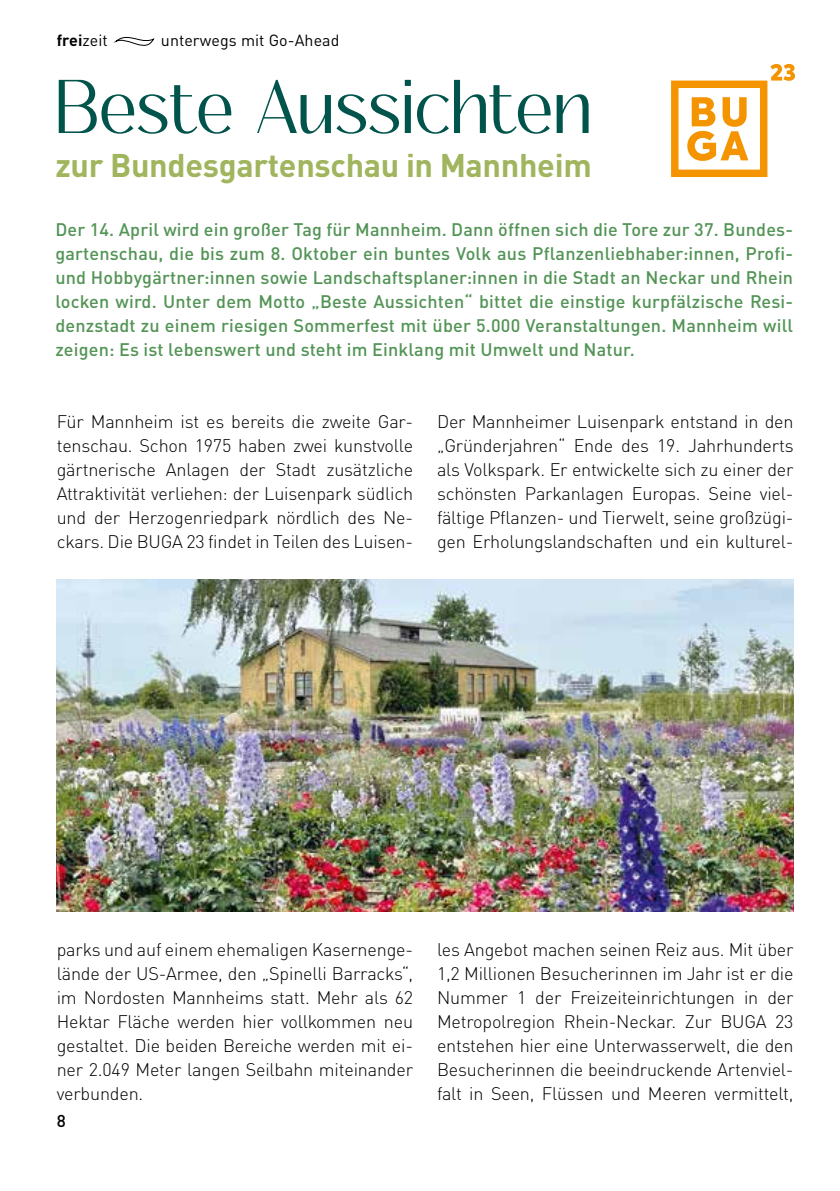
<style>
.page{position:relative;width:840px;height:1191px;background:#fff}
.page>*{position:absolute;margin:0;border:0;box-sizing:border-box;transform-origin:0 0}
.t1{font:74px "Qasbyne";letter-spacing:.03em;color:#00544b}
.t2{font:700 32.4px "DIN";letter-spacing:-.01em;color:#a0b55d}
.t3{font:300 18px/24px "DIN Pro";letter-spacing:-.01em;color:#000;text-align:justify}
.t4{font:500 18px/24px "DIN Pro";letter-spacing:.01em;color:#539456;text-align:justify}
.t5{font:500 17px "DIN Pro";color:#000}
.t6{font:16px "DIN Pro";letter-spacing:.005em;color:#000}
.t7{font:700 16px "DIN Pro";color:#000}
.s1{font-weight:400}
</style>
<div class="page">
<svg style="left:113px;top:37px;width:42px;height:9px"></svg>
<img style="left:57px;top:579px;width:735px;height:333px">
<svg style="left:671px;top:64px;width:123px;height:113px"></svg>
<p class="t7" style="left:57px;top:28px;width:53px">frei<span class="s1">zeit</span></p>
<p class="t6" style="left:161px;top:28px;width:180px">unterwegs mit Go-Ahead</p>
<h1 class="t1" style="left:55px;top:65px;width:537px">Beste Aussichten</h1>
<h2 class="t2" style="left:55px;top:144px;width:537px">zur Bundesgartenschau in Mannheim</h2>
<p class="t4" style="left:55px;top:216px;width:739px">Der 14. April wird ein großer Tag für Mannheim. Dann öffnen sich die Tore zur 37. Bundes&shy;gartenschau, die bis zum 8. Oktober ein buntes Volk aus Pflanzenliebhaber:innen, Profi&shy;und Hobbygärtner:innen sowie Landschaftsplaner:innen in die Stadt an Neckar und Rhein locken wird. Unter dem Motto „Beste Aussichten“ bittet die einstige kurpfälzische Resi&shy;denzstadt zu einem riesigen Sommerfest mit über 5.000 Veranstaltungen. Mannheim will zeigen: Es ist lebenswert und steht im Einklang mit Umwelt und Natur.</p>
<p class="t3" style="left:57px;top:408px;width:358px">Für Mannheim ist es bereits die zweite Gar&shy;tenschau. Schon 1975 haben zwei kunstvolle gärtnerische Anlagen der Stadt zusätzliche Attraktivität verliehen: der Luisenpark südlich und der Herzogenriedpark nördlich des Ne&shy;ckars. Die BUGA 23 findet in Teilen des Luisen-</p>
<p class="t3" style="left:437px;top:408px;width:358px">Der Mannheimer Luisenpark entstand in den „Gründerjahren“ Ende des 19. Jahrhunderts als Volkspark. Er entwickelte sich zu einer der schönsten Parkanlagen Europas. Seine viel&shy;fältige Pflanzen- und Tierwelt, seine großzügi&shy;gen Erholungslandschaften und ein kulturel-</p>
<p class="t3" style="left:57px;top:936px;width:358px">parks und auf einem ehemaligen Kasernenge&shy;lände der US-Armee, den „Spinelli Barracks“, im Nordosten Mannheims statt. Mehr als 62<br>Hektar Fläche werden hier vollkommen neu gestaltet. Die beiden Bereiche werden mit ei&shy;ner 2.049 Meter langen Seilbahn miteinander verbunden.</p>
<p class="t5" style="left:57px;top:1107px;width:11px">8</p>
<p class="t3" style="left:437px;top:936px;width:358px">les Angebot machen seinen Reiz aus. Mit über 1,2 Millionen Besucherinnen im Jahr ist er die Nummer 1 der Freizeiteinrichtungen in der Metropolregion Rhein-Neckar. Zur BUGA 23 entstehen hier eine Unterwasserwelt, die den Besucherinnen die beeindruckende Artenviel&shy;falt in Seen, Flüssen und Meeren vermittelt,</p>
</div>
